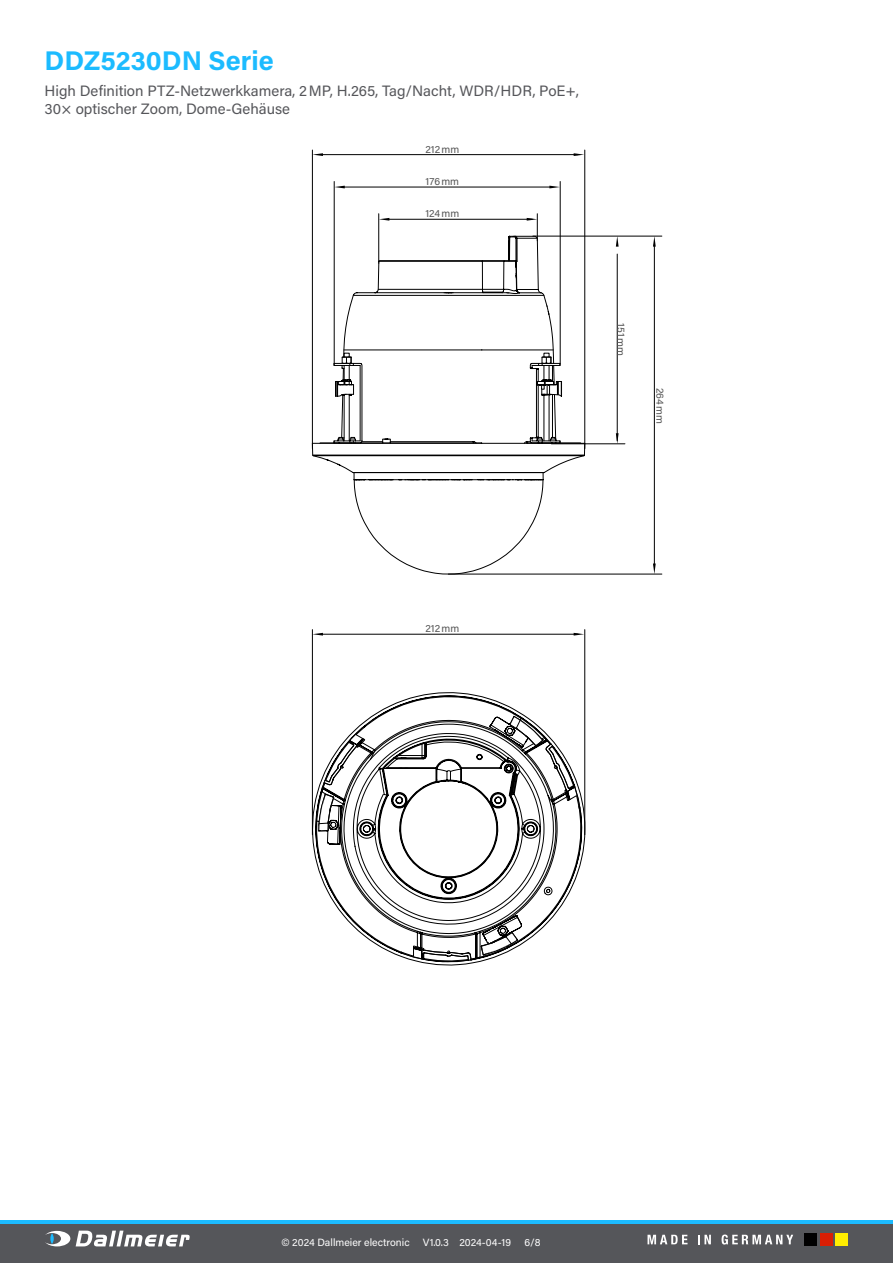
<style>
.page{position:relative;width:893px;height:1263px;background:#fff}
.page>*{position:absolute;margin:0;border:0;box-sizing:border-box;transform-origin:0 0}
.t1{font:700 27px "Acumin Pro";color:#1cbbff}
.t2{font:15px/18px "Acumin Pro";color:#55565a}
.t3{font:10.5px "Acumin Pro";color:#fff}
.t4{font:10.5px "Acumin Pro";letter-spacing:.005em;color:#565656}
</style>
<div class="page">
<svg style="left:0;top:1220px;width:893px;height:5px;background:#27a6de"></svg>
<div style="left:0;top:1225px;width:893px;height:38px;background:#55565a"></div>
<svg style="left:76px;top:1230px;width:114px;height:16px"></svg>
<svg style="left:45px;top:1231px;width:25px;height:15px"></svg>
<svg style="left:50px;top:1233px;width:4px;height:11px"></svg>
<div style="left:804px;top:1233px;width:13px;height:13px;background:#000"></div>
<div style="left:820px;top:1233px;width:13px;height:13px;background:#d91e04"></div>
<div style="left:835px;top:1233px;width:13px;height:13px;background:#ffed00"></div>
<svg style="left:647px;top:1235px;width:40px;height:9px"></svg>
<svg style="left:698px;top:1235px;width:13px;height:9px"></svg>
<svg style="left:722px;top:1234px;width:71px;height:10px"></svg>
<svg style="left:322px;top:149px;width:341px;height:689px"></svg>
<svg style="left:577px;top:692px;width:8px;height:184px"></svg>
<svg style="left:312px;top:692px;width:265px;height:274px"></svg>
<svg style="left:322px;top:149px;width:259px;height:204px"></svg>
<svg style="left:312px;top:353px;width:273px;height:221px"></svg>
<hr style="left:322px;top:154px;width:256px;height:1px;background:#000">
<hr style="left:312px;top:150px;width:1px;height:299px;background:#000">
<hr style="left:584px;top:150px;width:1px;height:299px;background:#000">
<hr style="left:334px;top:181px;width:1px;height:182px;background:#000">
<hr style="left:560px;top:181px;width:1px;height:182px;background:#000">
<svg style="left:312px;top:153px;width:11px;height:3px"></svg>
<svg style="left:574px;top:153px;width:10px;height:3px"></svg>
<hr style="left:322px;top:634px;width:256px;height:1px;background:#000">
<hr style="left:312px;top:630px;width:1px;height:205px;background:#000">
<hr style="left:584px;top:630px;width:1px;height:205px;background:#000">
<svg style="left:312px;top:633px;width:11px;height:3px"></svg>
<svg style="left:574px;top:633px;width:10px;height:3px"></svg>
<hr style="left:617px;top:254px;width:1px;height:187px;background:#000">
<hr style="left:533px;top:236px;width:129px;height:1px;background:#000">
<hr style="left:448px;top:574px;width:214px;height:1px;background:#000">
<hr style="left:551px;top:443px;width:74px;height:1px;background:#000">
<svg style="left:616px;top:236px;width:3px;height:11px"></svg>
<hr style="left:654px;top:244px;width:1px;height:322px;background:#000">
<svg style="left:653px;top:236px;width:3px;height:11px"></svg>
<svg style="left:653px;top:563px;width:3px;height:11px"></svg>
<svg style="left:616px;top:433px;width:3px;height:11px"></svg>
<hr style="left:343px;top:187px;width:207px;height:1px;background:#000">
<svg style="left:334px;top:186px;width:11px;height:2px"></svg>
<svg style="left:549px;top:186px;width:11px;height:2px"></svg>
<hr style="left:378px;top:214px;width:1px;height:49px;background:#000">
<hr style="left:389px;top:219px;width:143px;height:1px;background:#000">
<svg style="left:379px;top:218px;width:10px;height:3px"></svg>
<svg style="left:527px;top:214px;width:11px;height:27px"></svg>
<h1 class="t1" style="left:45px;top:41px;width:231px">DDZ5230DN Serie</h1>
<p class="t2" style="left:45px;top:81px;width:536px">High Definition PTZ-Netzwerkkamera, 2MP, H.265, Tag/Nacht, WDR/HDR, PoE+,<br>30× optischer Zoom, Dome-Gehäuse</p>
<p class="t4" style="left:425px;top:142px;width:36px">212mm</p>
<p class="t4" style="left:425px;top:174px;width:35px">176mm</p>
<p class="t4" style="left:425px;top:206px;width:36px">124mm</p>
<p class="t4" style="left:628px;top:323px;width:34px;rotate:90deg">151mm</p>
<p class="t4" style="left:667px;top:388px;width:38px;rotate:90deg">264mm</p>
<p class="t4" style="left:425px;top:620px;width:36px">212mm</p>
<p class="t3" style="left:281px;top:1235px;width:130px">© 2024 Dallmeier electronic</p>
<p class="t3" style="left:423px;top:1235px;width:90px">V1.0.3 2024-04-19</p>
<p class="t3" style="left:524px;top:1235px;width:18px">6/8</p>
</div>
